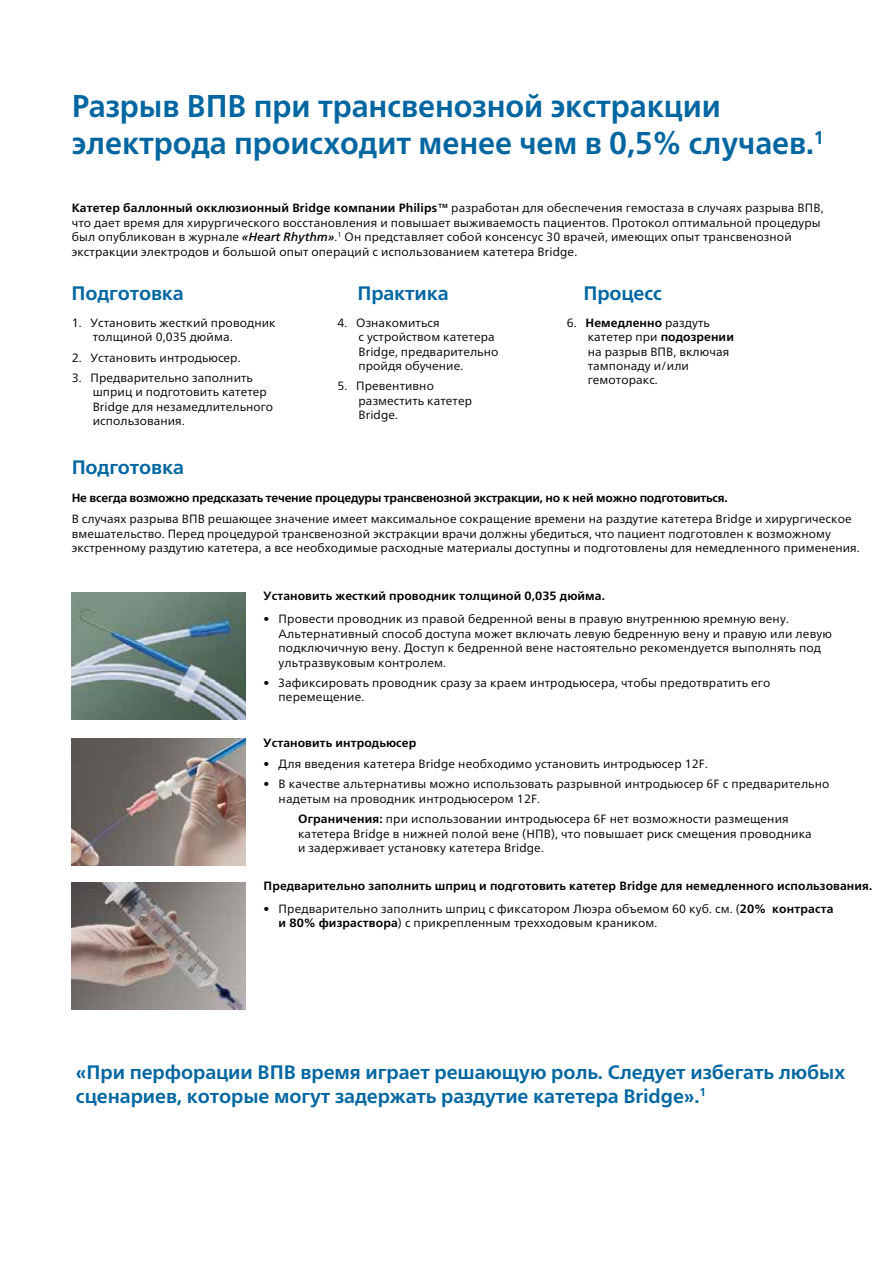
<style>
.page{position:relative;width:893px;height:1263px;background:#fff}
.page>*{position:absolute;margin:0;border:0;box-sizing:border-box;transform-origin:0 0}
.t1{font:700 31.5px/37.8px "Neue Frutiger World";letter-spacing:-.005em;color:#0066a1;scale:.96 1}
.t2{font:700 19.5px/23.4px "Neue Frutiger World";letter-spacing:-.005em;color:#0066a1}
.t3{font:12px/14.4px "Neue Frutiger World";letter-spacing:.01em;color:#000}
.t4{font:700 12px "Neue Frutiger World";letter-spacing:.01em;color:#000}
.t5{font:700 12px "Neue Frutiger World";letter-spacing:-.015em;color:#000}
.s1{font-weight:700}
.s2{font-weight:500;font-style:italic}
</style>
<div class="page">
<img style="left:72px;top:739px;width:174px;height:127px">
<img style="left:72px;top:882px;width:173px;height:127px">
<img style="left:72px;top:592px;width:174px;height:127px">
<h1 class="t1" style="left:72px;top:86px;width:785px">Разрыв ВПВ при трансвенозной экстракции электрода происходит менее чем в 0,5% случаев.<sup>1</sup></h1>
<p class="t3" style="left:72px;top:201px;width:753px"><span class="s1">Катетер баллонный окклюзионный Bridge компании Philips™</span> разработан для обеспечения гемостаза в случаях разрыва ВПВ, что дает время для хирургического восстановления и повышает выживаемость пациентов. Протокол оптимальной процедуры был опубликован в журнале <span class="s2">«Heart Rhythm»</span>.<sup>1</sup> Он представляет собой консенсус 30 врачей, имеющих опыт трансвенозной экстракции электродов и большой опыт операций с использованием катетера Bridge.</p>
<h2 class="t2" style="left:72px;top:281px;width:114px">Подготовка</h2>
<h2 class="t2" style="left:358px;top:281px;width:93px">Практика</h2>
<h2 class="t2" style="left:583px;top:281px;width:80px">Процесс</h2>
<p class="t3" style="left:93px;top:316px;width:184px;text-indent:-21px">1. Установить жесткий проводник толщиной 0,035 дюйма.</p>
<p class="t3" style="left:72px;top:350px;width:170px">2. Установить интродьюсер.</p>
<p class="t3" style="left:93px;top:371px;width:182px;text-indent:-21px">3. Предварительно заполнить шприц и подготовить катетер<br>Bridge для незамедлительного использования.</p>
<p class="t3" style="left:359px;top:316px;width:141px;text-indent:-21px">4. Ознакомиться<br>с устройством катетера<br>Bridge, предварительно пройдя обучение.</p>
<p class="t3" style="left:359px;top:379px;width:115px;text-indent:-21px">5. Превентивно разместить катетер<br>Bridge.</p>
<p class="t3" style="left:588px;top:316px;width:148px;text-indent:-21px">6. <span class="s1">Немедленно</span> раздуть катетер при <span class="s1">подозрении </span>на разрыв ВПВ, включая тампонаду и/или гемоторакс.</p>
<h2 class="t2" style="left:72px;top:455px;width:114px">Подготовка</h2>
<p class="t5" style="left:72px;top:487px;width:657px">Не всегда возможно предсказать течение процедуры трансвенозной экстракции, но к ней можно подготовиться.</p>
<p class="t3" style="left:72px;top:512px;width:789px">В случаях разрыва ВПВ решающее значение имеет максимальное сокращение времени на раздутие катетера Bridge и хирургическое вмешательство. Перед процедурой трансвенозной экстракции врачи должны убедиться, что пациент подготовлен к возможному экстренному раздутию катетера, а все необходимые расходные материалы доступны и подготовлены для немедленного применения.</p>
<p class="t4" style="left:264px;top:585px;width:343px">Установить жесткий проводник толщиной 0,035 дюйма.</p>
<p class="t3" style="left:279px;top:612px;width:555px;text-indent:-15px">• Провести проводник из правой бедренной вены в правую внутреннюю яремную вену.<br>Альтернативный способ доступа может включать левую бедренную вену и правую или левую подключичную вену. Доступ к бедренной вене настоятельно рекомендуется выполнять под ультразвуковым контролем.</p>
<p class="t3" style="left:279px;top:676px;width:493px;text-indent:-15px">• Зафиксировать проводник сразу за краем интродьюсера, чтобы предотвратить его перемещение.</p>
<p class="t4" style="left:264px;top:732px;width:154px">Установить интродьюсер</p>
<p class="t3" style="left:264px;top:757px;width:446px">• Для введения катетера Bridge необходимо установить интродьюсер 12F.</p>
<p class="t3" style="left:279px;top:777px;width:552px;text-indent:-15px">• В качестве альтернативы можно использовать разрывной интродьюсер 6F с предварительно надетым на проводник интродьюсером 12F.</p>
<p class="t3" style="left:298px;top:812px;width:515px"><span class="s1">Ограничения:</span> при использовании интродьюсера 6F нет возможности размещения катетера Bridge в нижней полой вене (НПВ), что повышает риск смещения проводника и задерживает установку катетера Bridge.</p>
<p class="t4" style="left:264px;top:876px;width:610px">Предварительно заполнить шприц и подготовить катетер Bridge для немедленного использования.</p>
<p class="t3" style="left:279px;top:901px;width:556px;text-indent:-15px">• Предварительно заполнить шприц с фиксатором Люэра объемом 60 куб. см. (<span class="s1">20% контраста и 80% физраствора</span>) с прикрепленным трехходовым краником.</p>
<h2 class="t2" style="left:76px;top:1060px;width:771px">«При перфорации ВПВ время играет решающую роль. Следует избегать любых сценариев, которые могут задержать раздутие катетера Bridge».<sup>1</sup></h2>
</div>
